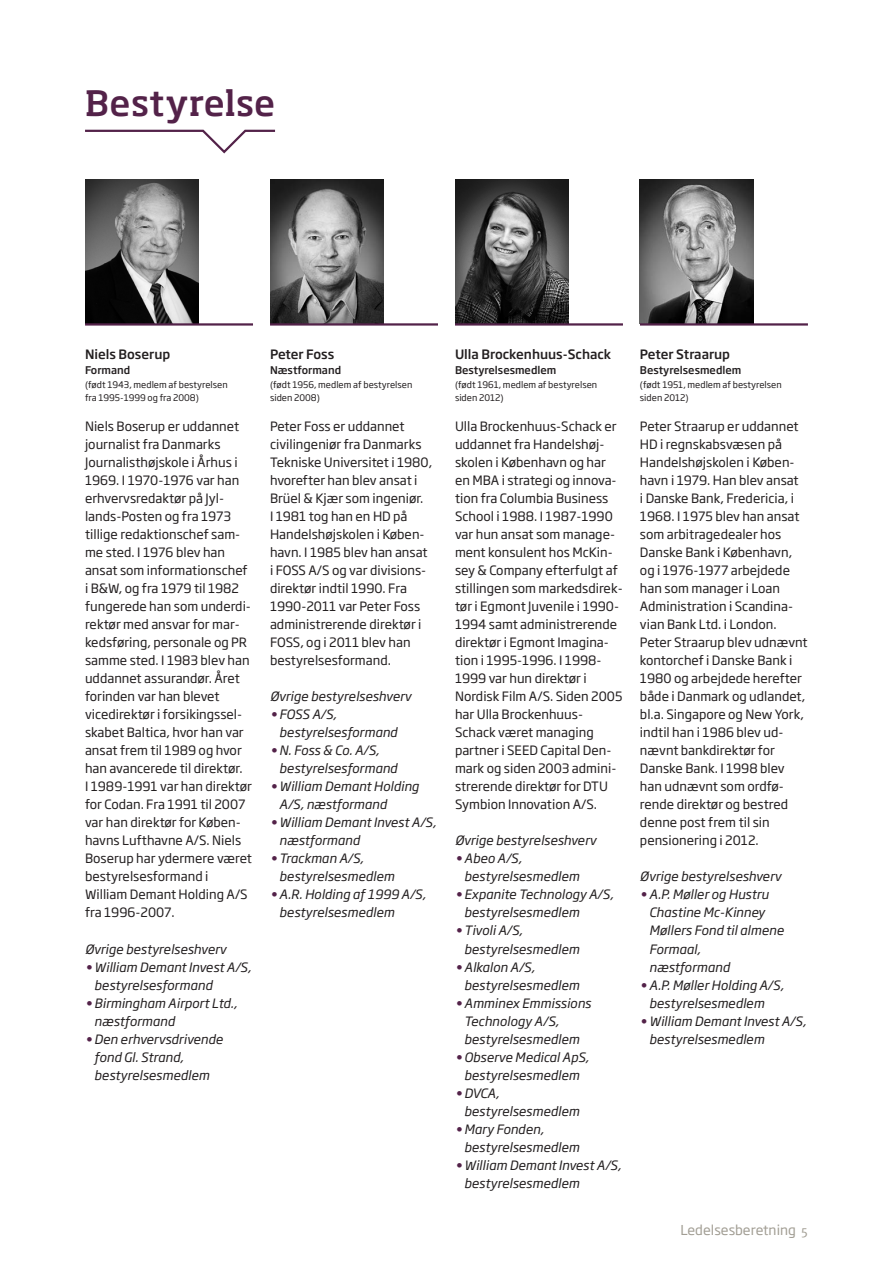
<style>
.page{position:relative;width:893px;height:1263px;background:#fff}
.page>*{position:absolute;margin:0;border:0;box-sizing:border-box;transform-origin:0 0}
.t1{font:500 34.5px "Soho Pro";letter-spacing:.01em;color:#532249}
.t2{font:13.5px "Soho Gothic Pro";color:#a29e94}
.t3{font:12.75px/18px "Soho Gothic Pro";color:#231f20}
.t4{font:italic 12.75px/18px "Soho Gothic Pro";color:#231f20}
.t5{font:500 12.75px "Soho Gothic Pro";color:#231f20}
.t6{font:500 10.5px "Soho Gothic Pro";color:#231f20}
.t7{font:9px/13.5px "Soho Gothic Pro";color:#231f20}
.s1{color:#532249}
.s2{font-family:"Meta Pro"}
</style>
<div class="page">
<img style="left:85px;top:179px;width:113px;height:144px">
<img style="left:270px;top:179px;width:113px;height:144px">
<img style="left:640px;top:179px;width:113px;height:144px">
<img style="left:455px;top:179px;width:113px;height:144px">
<svg style="left:85px;top:129px;width:191px;height:25px"></svg>
<hr style="left:85px;top:323px;width:168px;height:3px;background:#532249">
<hr style="left:270px;top:323px;width:168px;height:3px;background:#532249">
<hr style="left:455px;top:323px;width:168px;height:3px;background:#532249">
<hr style="left:640px;top:323px;width:168px;height:3px;background:#532249">
<h1 class="t1" style="left:85px;top:79px;width:191px">Bestyrelse</h1>
<p class="t5" style="left:85px;top:345px;width:87px">Niels Boserup</p>
<p class="t6" style="left:85px;top:362px;width:47px">Formand</p>
<p class="t7" style="left:85px;top:377px;width:144px">(født 1943, medlem af bestyrelsen fra 1995-1999 og fra 2008)</p>
<p class="t3" style="left:85px;top:417px;width:168px">Niels Boserup er uddannet journalist fra Danmarks<br>Journalisthøjskole i Århus i<br>1969. I 1970-1976 var han erhvervsredaktør på Jyl&shy;lands-Posten og fra 1973 tillige redaktionschef sam&shy;me sted. I 1976 blev han ansat som informationschef i B&amp;W, og fra 1979 til 1982 fungerede han som underdi&shy;rektør med ansvar for mar&shy;kedsføring, personale og PR samme sted. I 1983 blev han uddannet assurandør. Året forinden var han blevet vicedirektør i forsikingssel&shy;skabet Baltica, hvor han var ansat frem til 1989 og hvor han avancerede til direktør.<br>I 1989-1991 var han direktør for Codan. Fra 1991 til 2007 var han direktør for Køben&shy;havns Lufthavne A/S. Niels<br>Boserup har ydermere været bestyrelsesformand i<br>William Demant Holding A/S fra 1996-2007.</p>
<p class="t4" style="left:85px;top:939px;width:143px">Øvrige bestyrelseshverv</p>
<p class="t4" style="left:94px;top:957px;width:158px;text-indent:-9px"><span class="s1">•</span> William Demant Invest A/S, bestyrelsesformand</p>
<p class="t4" style="left:94px;top:993px;width:145px;text-indent:-9px"><span class="s1">•</span> Birmingham Airport Ltd., næstformand</p>
<p class="t4" style="left:94px;top:1029px;width:130px;text-indent:-9px"><span class="s1">•</span> Den erhvervsdrivende fond Gl. Strand, bestyrelsesmedlem</p>
<p class="t5" style="left:270px;top:345px;width:66px">Peter Foss</p>
<p class="t6" style="left:270px;top:362px;width:73px">Næstformand</p>
<p class="t7" style="left:270px;top:377px;width:144px">(født 1956, medlem af bestyrelsen siden 2008)</p>
<p class="t3" style="left:270px;top:417px;width:164px">Peter Foss er uddannet civilingeniør fra Danmarks<br>Tekniske Universitet i 1980, hvorefter han blev ansat i<br>Brüel &amp; Kjær som ingeniør.<br>I 1981 tog han en HD på<br>Handelshøjskolen i Køben&shy;havn. I 1985 blev han ansat i FOSS A/S og var divisions&shy;direktør indtil 1990. Fra<br>1990-2011 var Peter Foss administrerende direktør i<br>FOSS, og i 2011 blev han bestyrelsesformand.</p>
<p class="t4" style="left:270px;top:687px;width:143px">Øvrige bestyrelseshverv</p>
<p class="t4" style="left:279px;top:705px;width:120px;text-indent:-9px"><span class="s1">•</span> FOSS A/S, bestyrelsesformand</p>
<p class="t4" style="left:279px;top:741px;width:120px;text-indent:-9px"><span class="s1">•</span> N. Foss &amp; Co. A/S, bestyrelsesformand</p>
<p class="t4" style="left:279px;top:777px;width:141px;text-indent:-9px"><span class="s1">•</span> William Demant Holding<br>A/S, næstformand</p>
<p class="t4" style="left:279px;top:813px;width:158px;text-indent:-9px"><span class="s1">•</span> William Demant Invest A/S, næstformand</p>
<p class="t4" style="left:279px;top:849px;width:117px;text-indent:-9px"><span class="s1">•</span> Trackman A/S, bestyrelsesmedlem</p>
<p class="t4" style="left:279px;top:885px;width:148px;text-indent:-9px"><span class="s1">•</span> A.R. Holding af 1999 A/S, bestyrelsesmedlem</p>
<p class="t5" style="left:455px;top:345px;width:158px">Ulla Brockenhuus-Schack</p>
<p class="t6" style="left:455px;top:362px;width:103px">Bestyrelsesmedlem</p>
<p class="t7" style="left:455px;top:377px;width:144px">(født 1961, medlem af bestyrelsen siden 2012)</p>
<p class="t3" style="left:455px;top:417px;width:169px">Ulla Brockenhuus-Schack er uddannet fra Handelshøj&shy;skolen i København og har en MBA i strategi og innova&shy;tion fra Columbia Business<br>School i 1988. I 1987-1990 var hun ansat som manage&shy;ment konsulent hos McKin&shy;sey &amp; Company efterfulgt af stillingen som markedsdirek&shy;tør i Egmont Juvenile i 1990-<br>1994 samt administrerende direktør i Egmont Imagina&shy;tion i 1995-1996. I 1998-<br>1999 var hun direktør i<br>Nordisk Film A/S. Siden 2005 har Ulla Brockenhuus-<br>Schack været managing partner i SEED Capital Den&shy;mark og siden 2003 admini&shy;strerende direktør for DTU<br>Symbion Innovation A/S.</p>
<p class="t4" style="left:455px;top:831px;width:143px">Øvrige bestyrelseshverv</p>
<p class="t4" style="left:464px;top:849px;width:117px;text-indent:-9px"><span class="s1">•</span> Abeo A/S, bestyrelsesmedlem</p>
<p class="t4" style="left:464px;top:885px;width:151px;text-indent:-9px"><span class="s1">•</span> Expanite Technology A/S, bestyrelsesmedlem</p>
<p class="t4" style="left:464px;top:921px;width:117px;text-indent:-9px"><span class="s1">•</span> Tivoli A/S, bestyrelsesmedlem</p>
<p class="t4" style="left:464px;top:957px;width:117px;text-indent:-9px"><span class="s1">•</span> Alkalon A/S, bestyrelsesmedlem</p>
<p class="t4" style="left:464px;top:993px;width:128px;text-indent:-9px"><span class="s1">•</span> Amminex Emmissions<br>Technology A/S, bestyrelsesmedlem</p>
<p class="t4" style="left:455px;top:1047px;width:136px;text-align:center"><span class="s1">•</span> Observe Medical ApS, bestyrelsesmedlem</p>
<p class="t4" style="left:464px;top:1083px;width:117px;text-indent:-9px"><span class="s1">•</span> DVCA, bestyrelsesmedlem</p>
<p class="t4" style="left:464px;top:1119px;width:117px;text-indent:-9px"><span class="s1">•</span> Mary Fonden, bestyrelsesmedlem</p>
<p class="t4" style="left:464px;top:1155px;width:158px;text-indent:-9px"><span class="s1">•</span> William Demant Invest A/S, bestyrelsesmedlem</p>
<p class="t5" style="left:640px;top:345px;width:92px">Peter Straarup</p>
<p class="t6" style="left:640px;top:362px;width:103px">Bestyrelsesmedlem</p>
<p class="t7" style="left:640px;top:377px;width:143px">(født 1951, medlem af bestyrelsen siden 2012)</p>
<p class="t3" style="left:640px;top:417px;width:169px">Peter Straarup er uddannet<br>HD i regnskabsvæsen på<br>Handelshøjskolen i Køben&shy;havn i 1979. Han blev ansat<br>i Danske Bank, Fredericia, i<br>1968. I 1975 blev han ansat som arbitragedealer hos<br>Danske Bank i København, og i 1976-1977 arbejdede han som manager i Loan<br>Administration i Scandina&shy;vian Bank Ltd. i London.<br>Peter Straarup blev udnævnt kontorchef i Danske Bank i<br>1980 og arbejdede herefter både i Danmark og udlandet, bl.a. Singapore og New York, indtil han i 1986 blev ud&shy;nævnt bankdirektør for<br>Danske Bank. I 1998 blev han udnævnt som ordfø&shy;rende direktør og bestred denne post frem til sin pensionering i 2012.</p>
<p class="t4" style="left:640px;top:867px;width:143px">Øvrige bestyrelseshverv</p>
<p class="t4" style="left:649px;top:885px;width:136px;text-indent:-9px"><span class="s1">•</span> A.P. Møller og Hustru<br>Chastine Mc-Kinney<br>Møllers Fond til almene<br>Formaal, næstformand</p>
<p class="t4" style="left:649px;top:975px;width:136px;text-indent:-9px"><span class="s1">•</span> A.P. Møller Holding A/S, bestyrelsesmedlem</p>
<p class="t4" style="left:649px;top:1011px;width:158px;text-indent:-9px"><span class="s1">•</span> William Demant Invest A/S, bestyrelsesmedlem</p>
<p class="t2" style="left:680px;top:1220px;width:129px">Ledelsesberetning <span class="s2">5</span></p>
</div>
